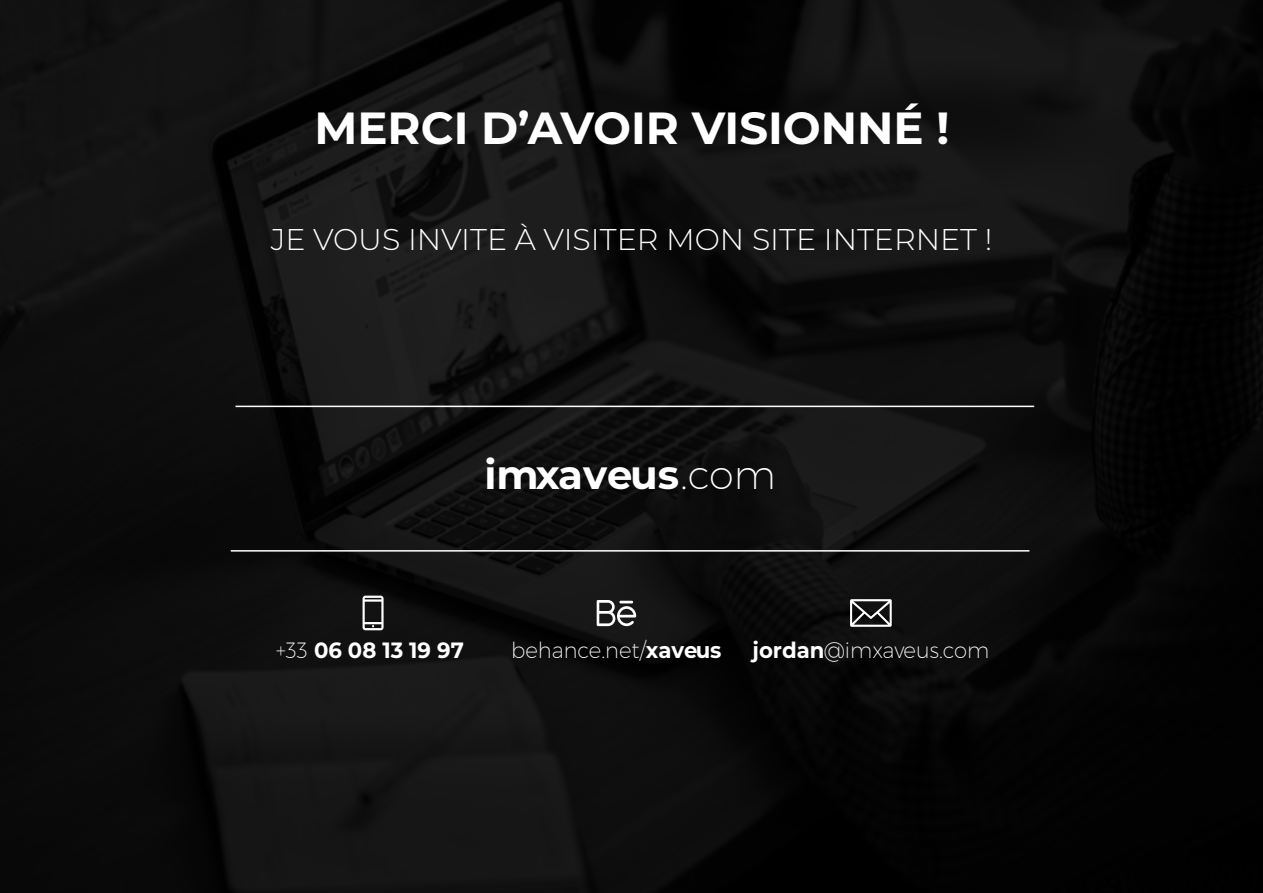
<style>
.page{position:relative;width:1263px;height:893px;background:#fff}
.page>*{position:absolute;margin:0;border:0;box-sizing:border-box;transform-origin:0 0}
.t1{font:700 45px "Montserrat";color:#fff}
.t2{font:700 40.2px "Montserrat";color:#fff}
.t3{font:300 30px "Montserrat";color:#fff}
.t4{font:200 22.05px "Montserrat";color:#fff;scale:.96 1}
.t5{font:700 22.05px "Montserrat";color:#fff;scale:.96 1}
.s1{font-weight:200}
.s2{font-weight:700}
</style>
<div class="page">
<img style="left:0;top:0;width:1263px;height:893px">
<svg style="left:850px;top:599px;width:42px;height:28px"></svg>
<svg style="left:363px;top:596px;width:21px;height:34px"></svg>
<svg style="left:597px;top:600px;width:39px;height:26px"></svg>
<hr style="left:235px;top:406px;width:799px;height:1px;background:#fff">
<hr style="left:231px;top:550px;width:798px;height:2px;background:#fff">
<h1 class="t1" style="left:314px;top:95px;width:636px">MERCI D’AVOIR VISIONNÉ !</h1>
<h3 class="t3" style="left:271px;top:219px;width:723px">JE VOUS INVITE À VISITER MON SITE INTERNET !</h3>
<h2 class="t2" style="left:484px;top:446px;width:293px">imxaveus<span class="s1">.com</span></h2>
<p class="t5" style="left:276px;top:635px;width:198px"><span class="s1">+33</span> 06 08 13 19 97</p>
<p class="t4" style="left:511px;top:637px;width:221px">behance.net/<span class="s2">xaveus</span></p>
<p class="t4" style="left:752px;top:637px;width:248px"><span class="s2">jordan</span>@imxaveus.com</p>
</div>
